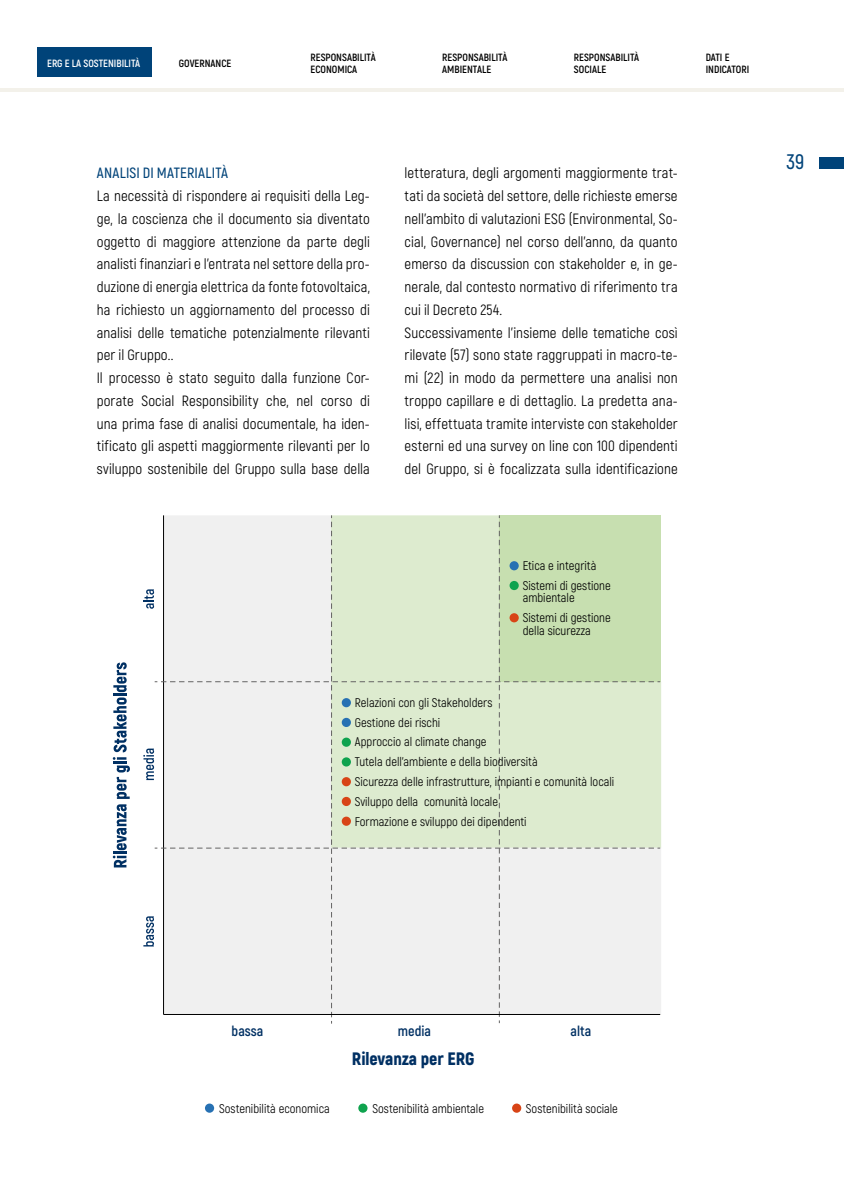
<style>
.page{position:relative;width:844px;height:1191px;background:#fff}
.page>*{position:absolute;margin:0;border:0;box-sizing:border-box;transform-origin:0 0}
.t1{font:600 21px "Akrobat";color:#004379}
.t2{font:900 18.03px "Akrobat";color:#003063}
.t3{font:14.88px/22.8px "Akrobat";letter-spacing:.005em;color:#000}
.t4{font:600 14.88px "Akrobat";letter-spacing:.015em;color:#004379}
.t5{font:700 14.35px "Akrobat";color:#003063}
.t6{font:12.6px/19.8px "Akrobat";color:#000}
.t7{font:700 10.5px/12.6px "Akrobat";color:#000}
.t8{font:700 10.5px "Akrobat";color:#fff}
</style>
<div class="page">
<hr style="left:0;top:88px;width:843px;height:4px;background:#f3f1ea">
<div style="left:819px;top:157px;width:24px;height:12px;background:#004379"></div>
<div style="left:37px;top:47px;width:114px;height:30px;background:#004379"></div>
<svg style="left:113px;top:662px;width:17px;height:205px"></svg>
<svg style="left:143px;top:515px;width:517px;height:508px"></svg>
<div style="left:509px;top:561px;width:9px;height:9px;background:#2771b3;border-radius:50%"></div>
<div style="left:509px;top:613px;width:9px;height:9px;background:#d84416;border-radius:50%"></div>
<div style="left:509px;top:581px;width:9px;height:9px;background:#0fa34e;border-radius:50%"></div>
<hr style="left:163px;top:1014px;width:497px;height:1px;background:#000">
<div style="left:205px;top:1103px;width:9px;height:9px;background:#2771b3;border-radius:50%"></div>
<div style="left:358px;top:1103px;width:9px;height:9px;background:#0fa34e;border-radius:50%"></div>
<div style="left:512px;top:1103px;width:9px;height:9px;background:#d84416;border-radius:50%"></div>
<div style="left:341px;top:698px;width:10px;height:9px;background:#2771b3;border-radius:50%"></div>
<div style="left:341px;top:718px;width:10px;height:9px;background:#2771b3;border-radius:50%"></div>
<svg style="left:341px;top:737px;width:10px;height:10px"></svg>
<div style="left:341px;top:757px;width:10px;height:9px;background:#0fa34e;border-radius:50%"></div>
<div style="left:341px;top:777px;width:10px;height:9px;background:#d84416;border-radius:50%"></div>
<div style="left:341px;top:797px;width:10px;height:9px;background:#d84416;border-radius:50%"></div>
<svg style="left:341px;top:816px;width:10px;height:10px"></svg>
<p class="t8" style="left:47px;top:57px;width:94px">ERG E LA SOSTENIBILITÀ</p>
<p class="t7" style="left:442px;top:51px;width:67px">RESPONSABILITÀ<br>AMBIENTALE</p>
<p class="t7" style="left:574px;top:51px;width:67px">RESPONSABILITÀ<br>SOCIALE</p>
<p class="t7" style="left:705px;top:51px;width:45px">DATI E<br>INDICATORI</p>
<p class="t7" style="left:310px;top:51px;width:67px">RESPONSABILITÀ<br>ECONOMICA</p>
<p class="t7" style="left:179px;top:57px;width:54px">GOVERNANCE</p>
<p class="t4" style="left:97px;top:164px;width:133px">ANALISI DI MATERIALITÀ</p>
<p class="t3" style="left:97px;top:184px;width:274px">La necessità di rispondere ai requisiti della Leg&shy;ge, la coscienza che il documento sia diventato oggetto di maggiore attenzione da parte degli analisti finanziari e l’entrata nel settore della pro&shy;duzione di energia elettrica da fonte fotovoltaica, ha richiesto un aggiornamento del processo di analisi delle tematiche potenzialmente rilevanti per il Gruppo..<br>Il processo è stato seguito dalla funzione Cor&shy;porate Social Responsibility che, nel corso di una prima fase di analisi documentale, ha iden&shy;tificato gli aspetti maggiormente rilevanti per lo sviluppo sostenibile del Gruppo sulla base della</p>
<p class="t3" style="left:404px;top:162px;width:274px">letteratura, degli argomenti maggiormente trat&shy;tati da società del settore, delle richieste emerse nell’ambito di valutazioni ESG (Environmental, So&shy;cial, Governance) nel corso dell’anno, da quanto emerso da discussion con stakeholder e, in ge&shy;nerale, dal contesto normativo di riferimento tra cui il Decreto 254.<br>Successivamente l’insieme delle tematiche così rilevate (57) sono state raggruppati in macro-te&shy;mi (22) in modo da permettere una analisi non troppo capillare e di dettaglio. La predetta ana&shy;lisi, effettuata tramite interviste con stakeholder esterni ed una survey on line con 100 dipendenti del Gruppo, si è focalizzata sulla identificazione</p>
<p class="t6" style="left:522px;top:555px;width:89px">Etica e integrità<br>Sistemi di gestione</p>
<p class="t6" style="left:522px;top:588px;width:89px">ambientale<br>Sistemi di gestione</p>
<p class="t6" style="left:522px;top:620px;width:70px">della sicurezza</p>
<p class="t6" style="left:355px;top:692px;width:261px">Relazioni con gli Stakeholders<br>Gestione dei rischi<br>Approccio al climate change<br>Tutela dell'ambiente e della biodiversità<br>Sicurezza delle infrastrutture, impianti e comunità locali Sviluppo della comunità locale<br>Formazione e sviluppo dei dipendenti</p>
<h1 class="t1" style="left:786px;top:149px;width:19px">39</h1>
<p class="t5" style="left:231px;top:1021px;width:33px">bassa</p>
<p class="t5" style="left:398px;top:1021px;width:35px">media</p>
<p class="t5" style="left:570px;top:1021px;width:22px">alta</p>
<p class="t2" style="left:352px;top:1046px;width:124px">Rilevanza per ERG</p>
<p class="t6" style="left:219px;top:1098px;width:112px">Sostenibilità economica</p>
<p class="t6" style="left:372px;top:1098px;width:113px">Sostenibilità ambientale</p>
<p class="t6" style="left:526px;top:1098px;width:93px">Sostenibilità sociale</p>
</div>
